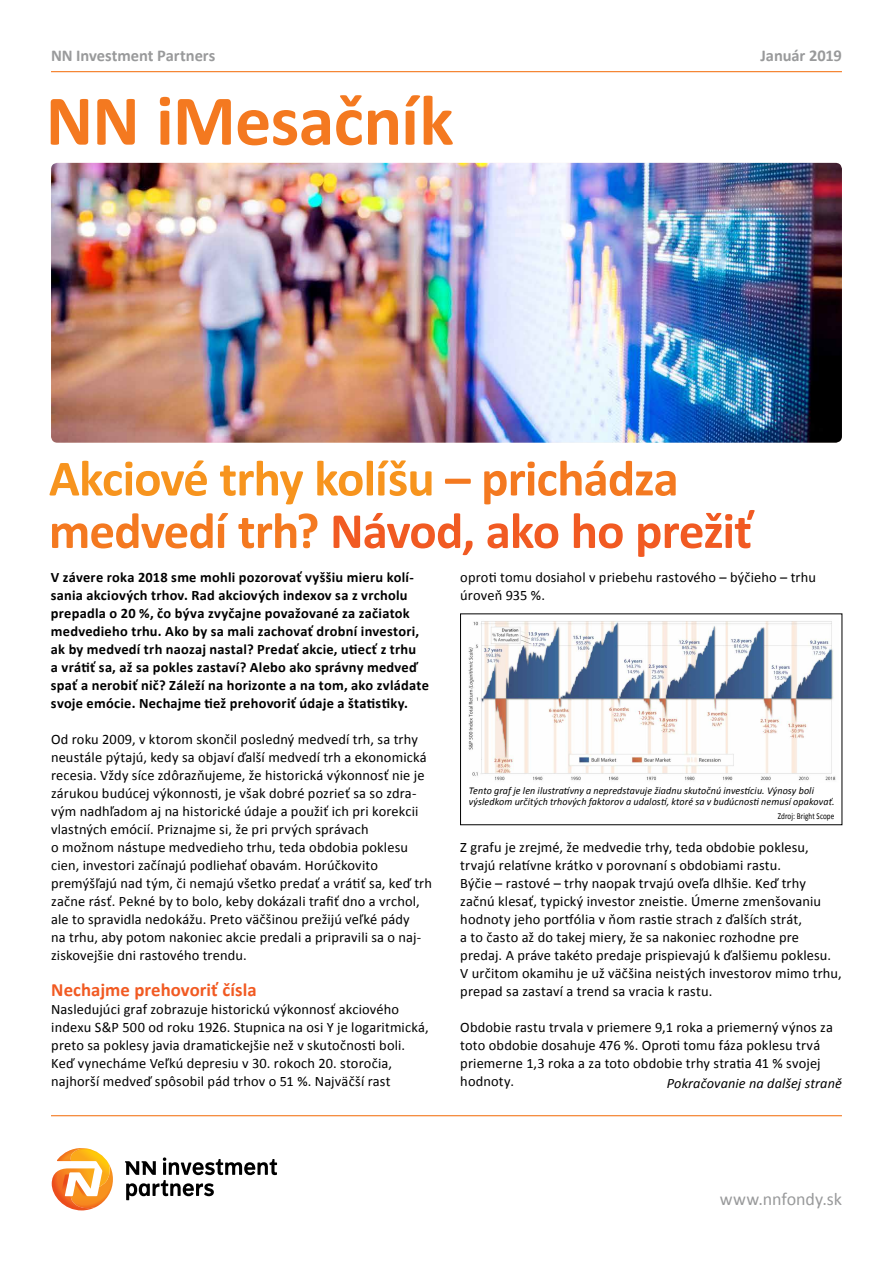
<style>
.page{position:relative;width:893px;height:1263px;background:#fff}
.page>*{position:absolute;margin:0;border:0;box-sizing:border-box;transform-origin:0 0}
.t1{font:700 72px "Calibri";letter-spacing:-.01em;color:#f47920}
.t2{font:700 51px/52.5px "Calibri";letter-spacing:-.02em;color:#f47920}
.t3{font:700 18.75px "Calibri";color:#f15a22}
.t4{font:18px "Calibri";letter-spacing:-.005em;color:#999a9b}
.t5{font:700 16.5px "Calibri";letter-spacing:-.005em;color:#999a9b}
.t6{font:14.4px/18px "Calibri";letter-spacing:.01em;color:#000}
.t7{font:700 14.4px/18px "Calibri";letter-spacing:.015em;color:#000}
.t8{font:italic 14.25px "Calibri";letter-spacing:.01em;color:#000}
.t9{font:italic 10.35px/10.9px "Calibri";letter-spacing:.01em;color:#000}
.t10{font:9px "Calibri";letter-spacing:.01em;color:#000;scale:.8 1}
.s1{color:#f7941e}
.s2{color:#f15a22}
</style>
<div class="page">
<svg style="left:125px;top:1157px;width:152px;height:43px"></svg>
<svg style="left:52px;top:1148px;width:61px;height:63px"></svg>
<hr style="left:51px;top:1115px;width:791px;height:1px;background:#f47920">
<hr style="left:51px;top:71px;width:791px;height:1px;background:#f47920">
<img style="left:51px;top:163px;width:791px;height:280px">
<img style="left:468px;top:621px;width:368px;height:160px">
<p class="t5" style="left:51px;top:45px;width:166px">NN Investment Partners</p>
<p class="t5" style="left:761px;top:45px;width:83px">Január 2019</p>
<h1 class="t1" style="left:46px;top:75px;width:410px">NN iMesačník</h1>
<h2 class="t2" style="left:49px;top:452px;width:705px"><span class="s1">Akciové trhy kolíšu</span> – prichádza medvedí trh? <span class="s2">Návod, ako ho prežiť</span></h2>
<p class="t7" style="left:51px;top:568px;width:380px">V závere roka 2018 sme mohli pozorovať vyššiu mieru kolí&shy;sania akciových trhov. Rad akciových indexov sa z vrcholu prepadla o 20 %, čo býva zvyčajne považované za začiatok medvedieho trhu. Ako by sa mali zachovať drobní investori, ak by medvedí trh naozaj nastal? Predať akcie, utiecť z trhu<br>a vrátiť sa, až sa pokles zastaví? Alebo ako správny medveď spať a nerobiť nič? Záleží na horizonte a na tom, ako zvládate svoje emócie. Nechajme tiež prehovoriť údaje a štatistiky.</p>
<p class="t6" style="left:51px;top:730px;width:382px">Od roku 2009, v ktorom skončil posledný medvedí trh, sa trhy neustále pýtajú, kedy sa objaví ďalší medvedí trh a ekonomická recesia. Vždy síce zdôrazňujeme, že historická výkonnosť nie je zárukou budúcej výkonnosti, je však dobré pozrieť sa so zdra&shy;vým nadhľadom aj na historické údaje a použiť ich pri korekcii vlastných emócií. Priznajme si, že pri prvých správach<br>o možnom nástupe medvedieho trhu, teda obdobia poklesu cien, investori začínajú podliehať obavám. Horúčkovito premýšľajú nad tým, či nemajú všetko predať a vrátiť sa, keď trh začne rásť. Pekné by to bolo, keby dokázali trafiť dno a vrchol, ale to spravidla nedokážu. Preto väčšinou prežijú veľké pády<br>na trhu, aby potom nakoniec akcie predali a pripravili sa o naj&shy;ziskovejšie dni rastového trendu.</p>
<h3 class="t3" style="left:51px;top:978px;width:207px">Nechajme prehovoriť čísla</h3>
<p class="t6" style="left:51px;top:1000px;width:379px">Nasledujúci graf zobrazuje historickú výkonnosť akciového indexu S&amp;P 500 od roku 1926. Stupnica na osi Y je logaritmická, preto sa poklesy javia dramatickejšie než v skutočnosti boli.<br>Keď vynecháme Veľkú depresiu v 30. rokoch 20. storočia, najhorší medveď spôsobil pád trhov o 51 %. Najväčší rast</p>
<p class="t6" style="left:460px;top:568px;width:357px">oproti tomu dosiahol v priebehu rastového – býčieho – trhu úroveň 935 %.</p>
<p class="t9" style="left:469px;top:784px;width:367px">Tento graf je len ilustratívny a nepredstavuje žiadnu skutočnú investíciu. Výnosy boli výsledkom určitých trhových faktorov a udalostí, ktoré sa v budúcnosti nemusí opakovať.</p>
<p class="t10" style="left:778px;top:810px;width:72px">Zdroj: Bright Scope</p>
<p class="t6" style="left:460px;top:838px;width:383px">Z grafu je zrejmé, že medvedie trhy, teda obdobie poklesu, trvajú relatívne krátko v porovnaní s obdobiami rastu.<br>Býčie – rastové – trhy naopak trvajú oveľa dlhšie. Keď trhy začnú klesať, typický investor zneistie. Úmerne zmenšovaniu hodnoty jeho portfólia v ňom rastie strach z ďalších strát,<br>a to často až do takej miery, že sa nakoniec rozhodne pre predaj. A práve takéto predaje prispievajú k ďalšiemu poklesu.<br>V určitom okamihu je už väčšina neistých investorov mimo trhu, prepad sa zastaví a trend sa vracia k rastu.</p>
<p class="t6" style="left:460px;top:1018px;width:374px">Obdobie rastu trvala v priemere 9,1 roka a priemerný výnos za toto obdobie dosahuje 476 %. Oproti tomu fáza poklesu trvá priemerne 1,3 roka a za toto obdobie trhy stratia 41 % svojej hodnoty.</p>
<p class="t8" style="left:667px;top:1073px;width:176px">Pokračovanie na dalšej straně</p>
<p class="t4" style="left:720px;top:1188px;width:123px">www.nnfondy.sk</p>
</div>
